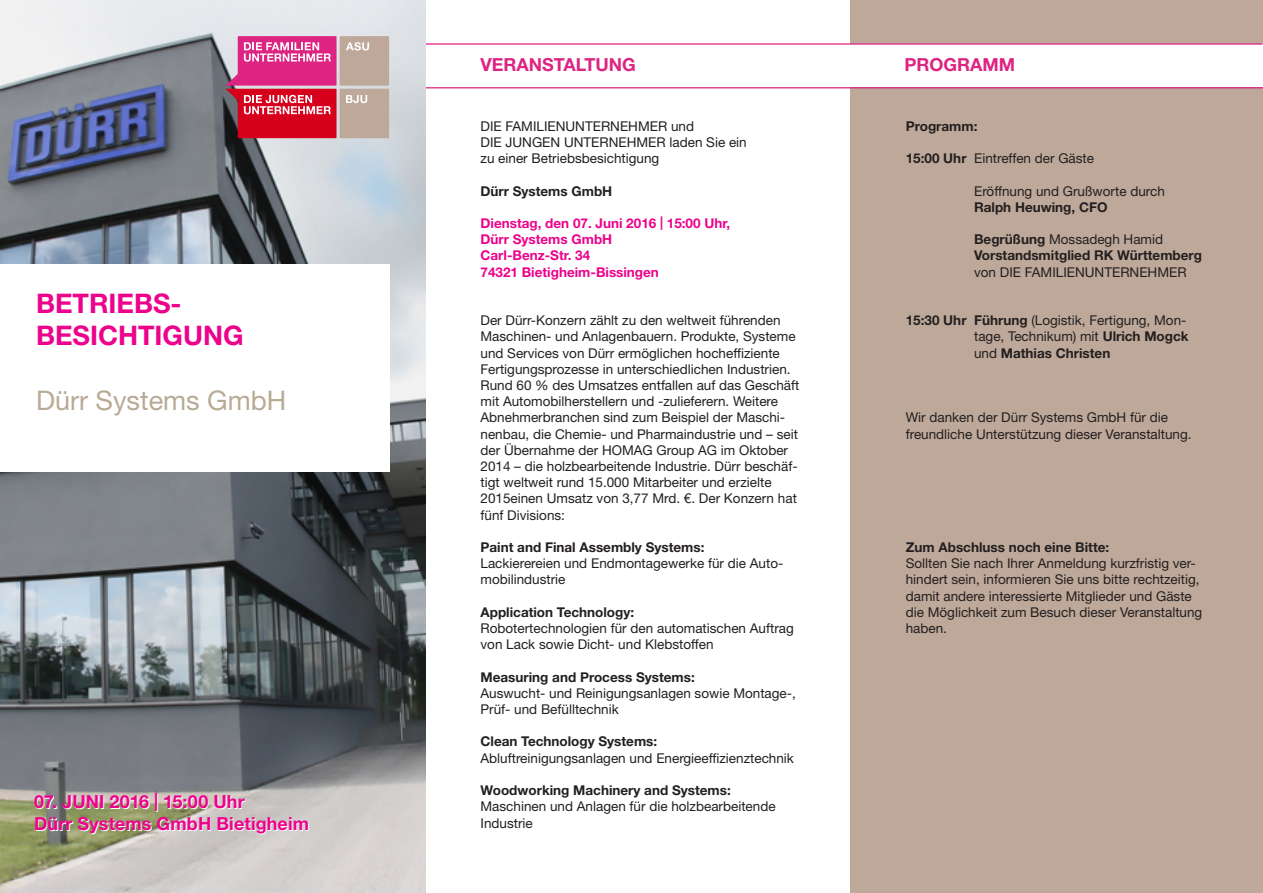
<style>
.page{position:relative;width:1263px;height:893px;background:#fff}
.page>*{position:absolute;margin:0;border:0;box-sizing:border-box;transform-origin:0 0}
.t1{font:700 27px/32.4px "Helvetica Neue LT Std";color:#ed028c}
.t2{font:27px "Helvetica Neue LT Std";color:#b8ab95}
.t3{font:700 18px/21.6px "Helvetica Neue LT Std";letter-spacing:.005em;color:#ed028c}
.t4{font:700 18px "Helvetica Neue LT Std";color:#de2482}
.t5{font:13.5px/16.2px "Helvetica Neue LT Std";color:#231f20}
.t6{font:700 13.5px/16.2px "Helvetica Neue LT Std";color:#231f20}
.t7{font:700 13.5px/16.2px "Helvetica Neue LT Std";color:#ed028c}
.s1{font-weight:700}
.s2{font-weight:400}
</style>
<div class="page">
<div style="left:850px;top:0;width:413px;height:893px;background:#bda899"></div>
<div style="left:848px;top:45px;width:415px;height:42px;background:#fff"></div>
<hr style="left:425px;top:43px;width:837px;height:2px;background:#de2482">
<hr style="left:425px;top:87px;width:838px;height:1px;background:#de2482">
<img style="left:0;top:0;width:425px;height:893px">
<div style="left:0;top:264px;width:389px;height:208px;background:#fff"></div>
<div style="left:340px;top:89px;width:49px;height:49px;background:#bda899"></div>
<div style="left:340px;top:36px;width:49px;height:50px;background:#bda899"></div>
<div style="left:238px;top:89px;width:98px;height:49px;background:#d6001c"></div>
<svg style="left:244px;top:95px;width:87px;height:19px"></svg>
<svg style="left:346px;top:95px;width:21px;height:8px"></svg>
<svg style="left:225px;top:36px;width:111px;height:50px"></svg>
<svg style="left:346px;top:42px;width:23px;height:9px"></svg>
<h1 class="t1" style="left:36px;top:286px;width:147px">Betri ebs&shy;besichtigung</h1>
<h1 class="t2" style="left:36px;top:384px;width:252px">Dürr Systems GmbH</h1>
<h2 class="t3" style="left:34px;top:790px;width:277px">07. JUNI 2016 | 15:00 Uhr<br>Dürr Systems GmbH Bietigheim</h2>
<h2 class="t4" style="left:481px;top:53px;width:157px">VERANSTALTUNG</h2>
<h2 class="t4" style="left:904px;top:53px;width:112px">PROGRAMM</h2>
<p class="t5" style="left:480px;top:118px;width:268px">DIE FAMILIENUNTERNEHMER und<br>DIE JUNGEN UNTERNEHMER laden Sie ein zu einer Betriebsbesichtigung</p>
<p class="t6" style="left:480px;top:182px;width:133px">Dürr Systems GmbH</p>
<p class="t7" style="left:480px;top:215px;width:251px">Dienstag, den 07. Juni 2016 | 15:00 Uhr,<br>Dürr Systems GmbH<br>Carl-Benz-Str. 34<br>74321 Bietigheim-Bissingen</p>
<p class="t5" style="left:480px;top:312px;width:320px">Der Dürr-Konzern zählt zu den weltweit führenden Maschinen- und Anlagenbauern. Produkte, Systeme und Services von Dürr ermöglichen hocheffiziente Fertigungsprozesse in unterschiedlichen Industrien.<br>Rund 60 % des Umsatzes entfallen auf das Geschäft mit Automobilherstellern und -zulieferern. Weitere Abnehmerbranchen sind zum Beispiel der Maschi&shy;nenbau, die Chemie- und Pharmaindustrie und – seit der Übernahme der HOMAG Group AG im Oktober 2014 – die holzbearbeitende Industrie. Dürr beschäf&shy;tigt weltweit rund 15.000 Mitarbeiter und erzielte 2015einen Umsatz von 3,77 Mrd. €. Der Konzern hat fünf Divisions:</p>
<p class="t6" style="left:480px;top:539px;width:225px">Paint and Final Assembly Systems:</p>
<p class="t5" style="left:480px;top:555px;width:304px">Lackierereien und Endmontagewerke für die Auto&shy;mobilindustrie</p>
<p class="t6" style="left:480px;top:604px;width:155px">Application Technology:</p>
<p class="t5" style="left:480px;top:620px;width:315px">Robotertechnologien für den automatischen Auftrag von Lack sowie Dicht- und Klebstoffen</p>
<p class="t6" style="left:480px;top:668px;width:216px">Measuring and Process Systems:</p>
<p class="t5" style="left:480px;top:685px;width:317px">Auswucht- und Reinigungsanlagen sowie Montage-,<br>Prüf- und Befülltechnik</p>
<p class="t6" style="left:480px;top:733px;width:178px">Clean Technology Systems:</p>
<p class="t5" style="left:480px;top:750px;width:315px">Abluftreinigungsanlagen und Energieeffizienztechnik</p>
<p class="t6" style="left:480px;top:782px;width:252px">Woodworking Machinery and Systems:</p>
<p class="t5" style="left:480px;top:798px;width:297px">Maschinen und Anlagen für die holzbearbeitende<br>Industrie</p>
<p class="t6" style="left:906px;top:118px;width:73px">Programm:</p>
<p class="t5" style="left:906px;top:150px;width:190px"><span class="s1">15:00 Uhr</span> Eintreffen der Gäste</p>
<p class="t5" style="left:974px;top:183px;width:192px">Eröffnung und Grußworte durch</p>
<p class="t6" style="left:974px;top:199px;width:135px">Ralph Heuwing, CFO</p>
<p class="t6" style="left:974px;top:231px;width:229px">Begrüßung <span class="s2">Mossadegh Hamid<br></span>Vorstandsmitglied RK Württemberg</p>
<p class="t5" style="left:974px;top:264px;width:214px">von DIE FAMILIENUNTERNEHMER</p>
<p class="t5" style="left:974px;top:312px;width:216px;text-indent:-68px"><span class="s1">15:30 Uhr Führung</span> (Logistik, Fertigung, Mon&shy;tage, Technikum) mit <span class="s1">Ulrich Mogck </span>und <span class="s1">Mathias Christen</span></p>
<p class="t5" style="left:906px;top:409px;width:287px">Wir danken der Dürr Systems GmbH für die freundliche Unterstützung dieser Veranstaltung.</p>
<p class="t6" style="left:906px;top:539px;width:205px">Zum Abschluss noch eine Bitte:</p>
<p class="t5" style="left:906px;top:555px;width:298px">Sollten Sie nach Ihrer Anmeldung kurzfristig ver&shy;hindert sein, informieren Sie uns bitte rechtzeitig, damit andere interessierte Mitglieder und Gäste die Möglichkeit zum Besuch dieser Veranstaltung haben.</p>
</div>
